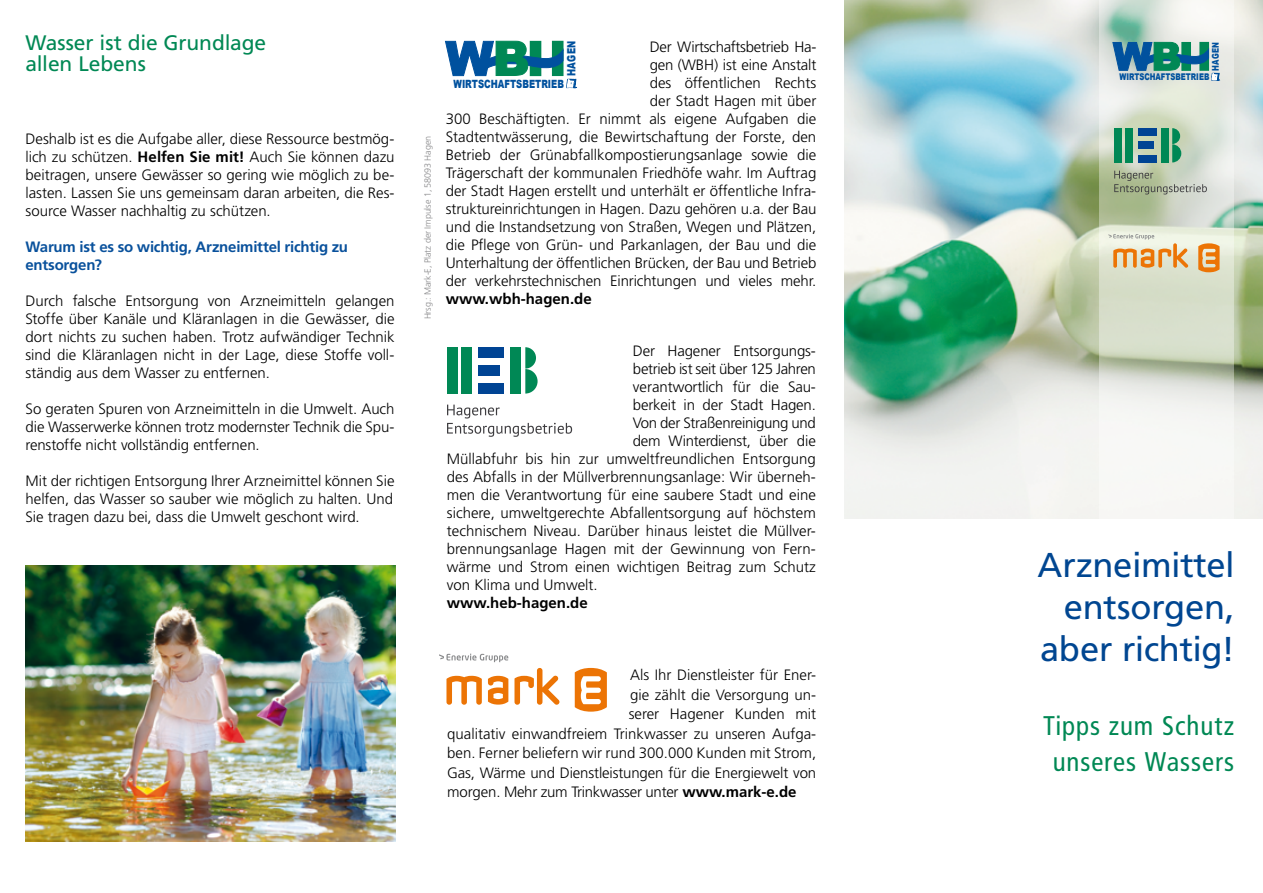
<style>
.page{position:relative;width:1263px;height:893px;background:#fff}
.page>*{position:absolute;margin:0;border:0;box-sizing:border-box;transform-origin:0 0}
.t1{font:34.5px/42px "Frutiger LT Std";letter-spacing:-.01em;color:#004691;text-align:right}
.t2{font:condensed 27px/36px "Frutiger";letter-spacing:.035em;color:#008854;text-align:center}
.t3{font:21px/21px "Frutiger LT Std";letter-spacing:-.005em;color:#008854}
.t4{font:300 15px/18px "Frutiger LT Std";color:#000;text-align:justify}
.t5{font:300 15px "Frutiger LT Std";letter-spacing:-.02em;color:#000}
.t6{font:700 15px/18px "Frutiger LT Std";letter-spacing:-.015em;color:#09519c}
.t7{font:700 15px "Frutiger LT Std";color:#000}
.t8{font:900 11.4px "Arial";color:#00519e;scale:.75 1}
.t9{font:900 9.3px "Arial";color:#00519e;scale:.75 1}
.t10{font:300 9px "Frutiger LT Std";letter-spacing:-.01em;color:#878789}
.s1{font-weight:700}
</style>
<div class="page">
<img style="left:845px;top:0;width:418px;height:519px">
<svg style="left:1099px;top:0;width:135px;height:519px"></svg>
<svg style="left:575px;top:668px;width:32px;height:44px"></svg>
<svg style="left:514px;top:668px;width:45px;height:37px"></svg>
<svg style="left:446px;top:676px;width:36px;height:29px"></svg>
<svg style="left:488px;top:676px;width:20px;height:29px"></svg>
<svg style="left:439px;top:654px;width:69px;height:8px"></svg>
<svg style="left:447px;top:405px;width:125px;height:32px"></svg>
<div style="left:447px;top:347px;width:11px;height:47px;background:#085"></div>
<div style="left:462px;top:347px;width:10px;height:47px;background:#085"></div>
<div style="left:479px;top:347px;width:25px;height:11px;background:#004494"></div>
<div style="left:479px;top:365px;width:21px;height:11px;background:#004494"></div>
<div style="left:479px;top:383px;width:25px;height:11px;background:#004494"></div>
<div style="left:511px;top:347px;width:10px;height:47px;background:#085"></div>
<svg style="left:525px;top:347px;width:13px;height:47px"></svg>
<svg style="left:445px;top:41px;width:131px;height:47px"></svg>
<svg style="left:1113px;top:42px;width:106px;height:38px;background:#64a0a6"></svg>
<svg style="left:1114px;top:171px;width:93px;height:23px;background:#acb59e"></svg>
<div style="left:1114px;top:128px;width:8px;height:34px;background:#085"></div>
<div style="left:1125px;top:128px;width:8px;height:34px;background:#085"></div>
<div style="left:1138px;top:128px;width:18px;height:8px;background:#004494"></div>
<div style="left:1138px;top:141px;width:15px;height:8px;background:#004494"></div>
<div style="left:1138px;top:155px;width:18px;height:7px;background:#004494"></div>
<div style="left:1161px;top:128px;width:8px;height:34px;background:#085"></div>
<svg style="left:1172px;top:128px;width:9px;height:34px"></svg>
<svg style="left:1198px;top:243px;width:21px;height:29px"></svg>
<svg style="left:1108px;top:234px;width:80px;height:34px;background:#e7cba2"></svg>
<img style="left:26px;top:566px;width:369px;height:276px">
<h3 class="t3" style="left:26px;top:32px;width:242px">Wasser ist die Grundlage allen Lebens</h3>
<p class="t4" style="left:26px;top:130px;width:371px">Deshalb ist es die Aufgabe aller, diese Ressource bestmög&shy;lich zu schützen. <span class="s1">Helfen Sie mit!</span> Auch Sie können dazu beitragen, unsere Gewässer so gering wie möglich zu be&shy;lasten. Lassen Sie uns gemeinsam daran arbeiten, die Res&shy;source Wasser nachhaltig zu schützen.</p>
<p class="t6" style="left:26px;top:238px;width:324px">Warum ist es so wichtig, Arzneimittel richtig zu entsorgen?</p>
<p class="t4" style="left:26px;top:292px;width:371px">Durch falsche Entsorgung von Arzneimitteln gelangen Stoffe über Kanäle und Kläranlagen in die Gewässer, die dort nichts zu suchen haben. Trotz aufwändiger Technik sind die Kläranlagen nicht in der Lage, diese Stoffe voll&shy;ständig aus dem Wasser zu entfernen.</p>
<p class="t4" style="left:26px;top:400px;width:371px">So geraten Spuren von Arzneimitteln in die Umwelt. Auch die Wasserwerke können trotz modernster Technik die Spu&shy;renstoffe nicht vollständig entfernen.</p>
<p class="t4" style="left:26px;top:472px;width:371px">Mit der richtigen Entsorgung Ihrer Arzneimittel können Sie helfen, das Wasser so sauber wie möglich zu halten. Und Sie tragen dazu bei, dass die Umwelt geschont wird.</p>
<p class="t10" style="left:423px;top:319px;width:185px;rotate:-90deg">Hrsg.: Mark-E, Platz der Impulse 1, 58093 Hagen</p>
<p class="t4" style="left:446px;top:38px;width:372px;text-align:right">Der Wirtschaftsbetrieb Ha-<br>gen (WBH) ist eine Anstalt<br>des öffentlichen Rechts<br>der Stadt Hagen mit über<br>300 Beschäftigten. Er nimmt als eigene Aufgaben die Stadtentwässerung, die Bewirtschaftung der Forste, den Betrieb der Grünabfallkompostierungsanlage sowie die Trägerschaft der kommunalen Friedhöfe wahr. Im Auftrag der Stadt Hagen erstellt und unterhält er öffentliche Infra&shy;struktureinrichtungen in Hagen. Dazu gehören u.a. der Bau und die Instandsetzung von Straßen, Wegen und Plätzen, die Pflege von Grün- und Parkanlagen, der Bau und die Unterhaltung der öffentlichen Brücken, der Bau und Betrieb der verkehrstechnischen Einrichtungen und vieles mehr.</p>
<p class="t7" style="left:446px;top:290px;width:147px">www.wbh-hagen.de</p>
<p class="t4" style="left:633px;top:342px;width:185px">Der Hagener Entsorgungs-</p>
<p class="t5" style="left:633px;top:361px;width:185px">betrieb ist seit über 125 Jahren</p>
<p class="t4" style="left:633px;top:378px;width:185px">verantwortlich für die Sau-</p>
<p class="t4" style="left:633px;top:396px;width:184px">berkeit in der Stadt Hagen.</p>
<p class="t5" style="left:633px;top:415px;width:185px">Von der Straßenreinigung und</p>
<p class="t5" style="left:633px;top:433px;width:185px">dem Winterdienst, über die</p>
<p class="t4" style="left:447px;top:450px;width:371px">Müllabfuhr bis hin zur umweltfreundlichen Entsorgung</p>
<p class="t4" style="left:447px;top:468px;width:370px">des Abfalls in der Müllverbrennungsanlage: Wir überneh-</p>
<p class="t4" style="left:447px;top:486px;width:370px">men die Verantwortung für eine saubere Stadt und eine</p>
<p class="t4" style="left:447px;top:504px;width:371px">sichere, umweltgerechte Abfallentsorgung auf höchstem</p>
<p class="t4" style="left:447px;top:522px;width:370px">technischem Niveau. Darüber hinaus leistet die Müllver-</p>
<p class="t4" style="left:447px;top:540px;width:370px">brennungsanlage Hagen mit der Gewinnung von Fern-</p>
<p class="t4" style="left:447px;top:558px;width:370px">wärme und Strom einen wichtigen Beitrag zum Schutz</p>
<p class="t4" style="left:447px;top:576px;width:152px">von Klima und Umwelt.</p>
<p class="t7" style="left:447px;top:594px;width:142px">www.heb-hagen.de</p>
<p class="t8" style="left:563px;top:76px;width:49px;rotate:-90deg">HAGEN</p>
<p class="t8" style="left:453px;top:75px;width:149px">WIRTSCHAFTSBETRIEB</p>
<p class="t4" style="left:630px;top:666px;width:187px">Als Ihr Dienstleister für Ener-</p>
<p class="t4" style="left:630px;top:686px;width:187px">gie zählt die Versorgung un-</p>
<p class="t4" style="left:629px;top:705px;width:189px">serer Hagener Kunden mit</p>
<p class="t4" style="left:447px;top:725px;width:370px">qualitativ einwandfreiem Trinkwasser zu unseren Aufga-</p>
<p class="t4" style="left:447px;top:744px;width:370px">ben. Ferner beliefern wir rund 300.000 Kunden mit Strom,</p>
<p class="t4" style="left:447px;top:764px;width:370px">Gas, Wärme und Dienstleistungen für die Energiewelt von</p>
<p class="t5" style="left:447px;top:784px;width:351px">morgen. Mehr zum Trinkwasser unter <span class="s1">www.mark-e.de</span></p>
<p class="t9" style="left:1209px;top:71px;width:40px;rotate:-90deg">HAGEN</p>
<p class="t9" style="left:1119px;top:70px;width:121px">WIRTSCHAFTSBETRIEB</p>
<h1 class="t1" style="left:1037px;top:544px;width:199px">Arzneimittel entsorgen, aber richtig!</h1>
<h2 class="t2" style="left:1043px;top:708px;width:193px">Tipps zum Schutz unseres Wassers</h2>
</div>
